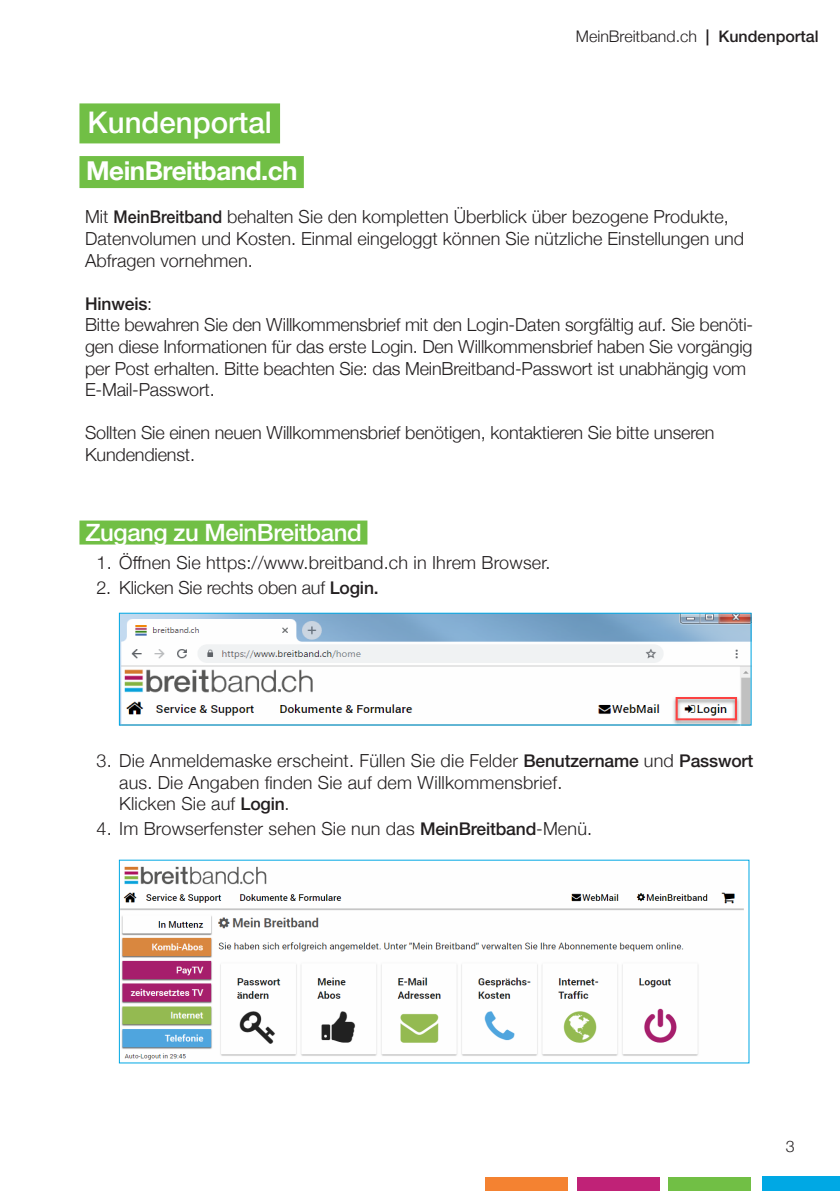
<style>
.page{position:relative;width:840px;height:1191px;background:#fff}
.page>*{position:absolute;margin:0;border:0;box-sizing:border-box;transform-origin:0 0}
.Kapitel{font:500 30px "Helvetica Neue LT Pro";color:#fff}
.t1{font:700 26px "Helvetica Neue";letter-spacing:-.02em;color:#fff}
.t2{font:500 24px "Helvetica Neue LT Pro";letter-spacing:-.02em;color:#fff}
.Fliesstext{font:300 18px/21.6px "Helvetica Neue";letter-spacing:-.01em;color:#231f20}
.Fliesstext-2{font:300 18px/21.6px "Helvetica Neue";letter-spacing:.01em;color:#231f20}
.Fliesstext-3{font:500 17.6px "Helvetica Neue LT Pro";letter-spacing:-.01em;color:#231f20}
.t3{font:300 16px "Helvetica Neue";color:#231f20}
.s1{font-family:"Helvetica Neue LT Pro";font-weight:500}
.s2{font-family:"Helvetica Neue LT Pro";font-weight:500;font-size:17.6px}
.s3{font-family:"Helvetica Neue";font-weight:300;font-size:18px}
</style>
<div class="page">
<div style="left:576px;top:1176px;width:83px;height:15px;background:#c02277"></div>
<div style="left:667px;top:1176px;width:83px;height:15px;background:#71bf45"></div>
<div style="left:762px;top:1175px;width:77px;height:16px;background:#00a8e4"></div>
<div style="left:485px;top:1176px;width:82px;height:15px;background:#f48231"></div>
<div style="left:79px;top:103px;width:201px;height:40px;background:#71bf45"></div>
<div style="left:79px;top:156px;width:225px;height:32px;background:#71bf45"></div>
<div style="left:79px;top:520px;width:288px;height:24px;background:#71bf45"></div>
<img style="left:121px;top:615px;width:627px;height:108px">
<div style="left:119px;top:613px;width:631px;height:112px;border:1px solid #00a8e4"></div>
<img style="left:121px;top:866px;width:622px;height:194px">
<p class="t3" style="left:575px;top:24px;width:244px">MeinBreitband.ch <span class="s1">| Kundenportal</span></p>
<p class="Kapitel" style="left:88px;top:105px;width:186px">Kundenportal</p>
<h1 class="t1" style="left:86px;top:150px;width:213px">MeinBreitband.ch</h1>
<p class="Fliesstext" style="left:85px;top:205px;width:660px">Mit <span class="s2">MeinBreitband</span> behalten Sie den kompletten Überblick über bezogene Produkte,<br>Datenvolumen und Kosten. Einmal eingeloggt können Sie nützliche Einstellungen und<br>Abfragen vornehmen.</p>
<p class="Fliesstext-3" style="left:85px;top:293px;width:69px">Hinweis<span class="s3">:</span></p>
<p class="Fliesstext" style="left:85px;top:313px;width:669px">Bitte bewahren Sie den Willkommensbrief mit den Login-Daten sorgfältig auf. Sie benöti&shy;gen diese Informationen für das erste Login. Den Willkommensbrief haben Sie vorgängig per Post erhalten. Bitte beachten Sie: das MeinBreitband-Passwort ist unabhängig vom E-Mail-Passwort.</p>
<p class="Fliesstext" style="left:85px;top:421px;width:630px">Sollten Sie einen neuen Willkommensbrief benötigen, kontaktieren Sie bitte unseren<br>Kundendienst.</p>
<h2 class="t2" style="left:86px;top:518px;width:277px">Zugang zu MeinBreitband</h2>
<p class="Fliesstext-2" style="left:96px;top:551px;width:455px">1. Öffnen Sie https://www.breitband.ch in Ihrem Browser.</p>
<p class="Fliesstext" style="left:96px;top:575px;width:283px">2. Klicken Sie rechts oben auf <span class="s2">Login.</span></p>
<p class="Fliesstext-2" style="left:119px;top:748px;width:635px;text-indent:-23px">3. Die Anmeldemaske erscheint. Füllen Sie die Felder <span class="s2">Benutzername</span> und <span class="s2">Passwort </span>aus. Die Angaben finden Sie auf dem Willkommensbrief.<br>Klicken Sie auf <span class="s2">Login</span>.</p>
<p class="Fliesstext-2" style="left:96px;top:816px;width:497px">4. Im Browserfenster sehen Sie nun das <span class="s2">MeinBreitband</span>-Menü.</p>
<p class="t3" style="left:785px;top:1133px;width:10px">3</p>
</div>
